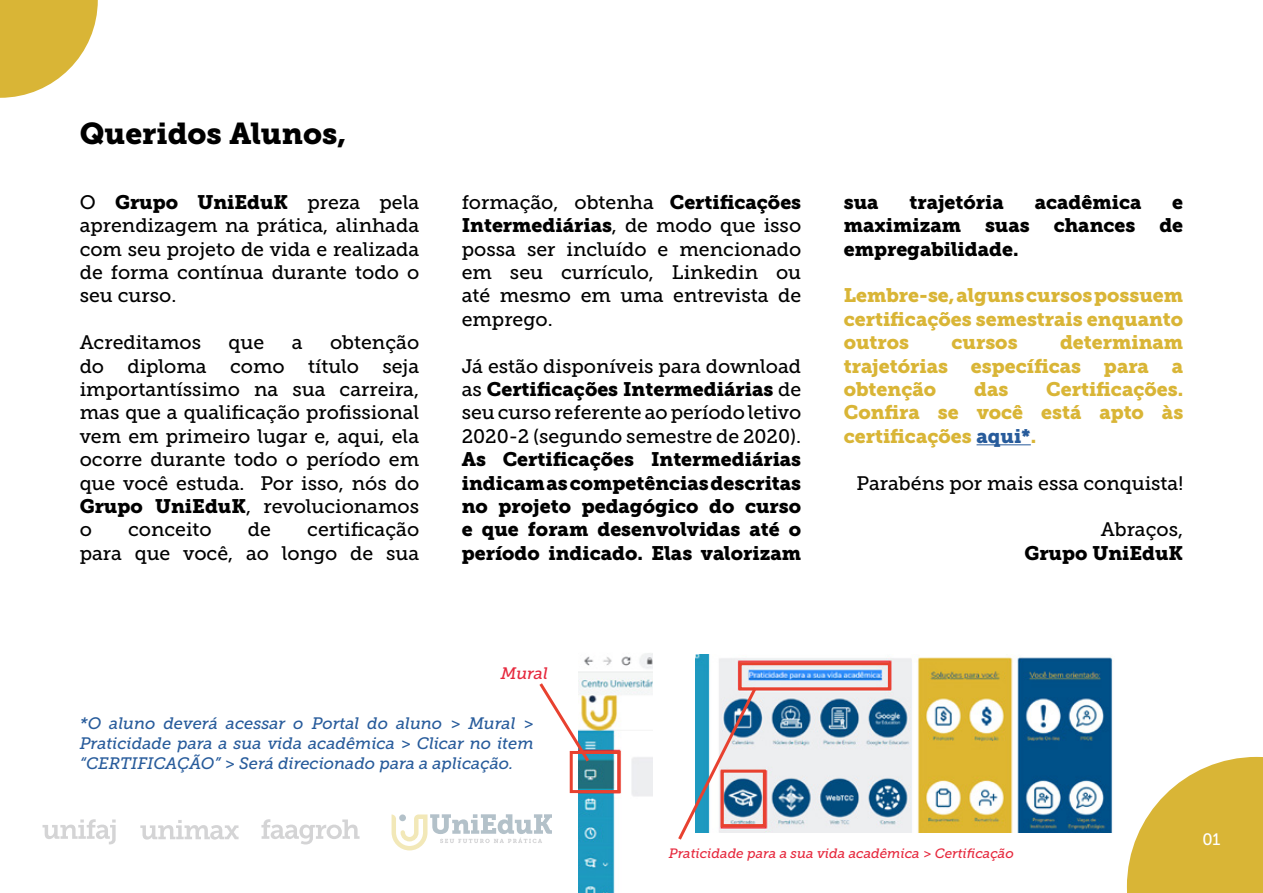
<style>
.page{position:relative;width:1263px;height:893px;background:#fff}
.page>*{position:absolute;margin:0;border:0;box-sizing:border-box;transform-origin:0 0}
.t1{font:30px "Museo Slab 900";color:#000}
.t2{font:19.5px/23.4px "Museo Slab 500";color:#000;text-align:justify}
.t3{font:19.5px/23.4px "Museo Slab 900";color:#000;text-align:justify}
.t4{font:19.5px/23.4px "Museo Slab 900";color:#d9b536;text-align:justify}
.t5{font:italic 16.5px/19.8px "Museo Slab 500";color:#275b9b;text-align:justify}
.t6{font:italic 16.5px "Museo Slab 500";letter-spacing:-.005em;color:#e6273c}
.t7{font:16.5px "Museo Slab 500";color:#fff}
.t8{font:italic 13.5px "Museo Slab 500";color:#e6273c}
.s1{font-family:"Museo Slab 500"}
.s2{font-family:"Museo Slab 900"}
.s3{color:#275b9b}
</style>
<div class="page">
<svg style="left:43px;top:819px;width:73px;height:25px"></svg>
<svg style="left:140px;top:820px;width:99px;height:20px"></svg>
<svg style="left:261px;top:819px;width:99px;height:25px"></svg>
<svg style="left:391px;top:814px;width:161px;height:36px"></svg>
<svg style="left:1127px;top:757px;width:136px;height:136px"></svg>
<svg style="left:0;top:0;width:98px;height:98px"></svg>
<hr style="left:976px;top:444px;width:55px;height:1px;background:#275b9b">
<img style="left:578px;top:653px;width:75px;height:240px">
<img style="left:695px;top:654px;width:418px;height:178px">
<svg style="left:539px;top:680px;width:53px;height:85px"></svg>
<div style="left:570px;top:751px;width:51px;height:42px;border:3px solid #e8412f"></div>
<div style="left:739px;top:662px;width:152px;height:28px;border:3px solid #e8412f"></div>
<div style="left:721px;top:769px;width:45px;height:58px;border:3px solid #e8412f"></div>
<svg style="left:678px;top:684px;width:81px;height:156px"></svg>
<h1 class="t1" style="left:80px;top:117px;width:268px">Queridos Alunos,</h1>
<p class="t3" style="left:80px;top:190px;width:341px"><span class="s1">O</span> Grupo UniEduK <span class="s1">preza pela</span></p>
<p class="t2" style="left:80px;top:214px;width:341px">aprendizagem na prática, alinhada com seu projeto de vida e realizada de forma contínua durante todo o seu curso.</p>
<p class="t2" style="left:80px;top:331px;width:123px">Acreditamos</p>
<p class="t2" style="left:229px;top:331px;width:37px">que</p>
<p class="t2" style="left:292px;top:331px;width:12px">a</p>
<p class="t2" style="left:80px;top:331px;width:341px;text-indent:250px">obtenção do diploma como título seja importantíssimo na sua carreira, mas que a qualificação profissional vem em primeiro lugar e, aqui, ela ocorre durante todo o período em que você estuda. Por isso, nós do <span class="s2">Grupo UniEduK</span>, revolucionamos o</p>
<p class="t2" style="left:80px;top:518px;width:341px;text-align:right">certificação<br>para que você, ao longo de sua</p>
<p class="t2" style="left:128px;top:518px;width:85px">conceito</p>
<p class="t2" style="left:248px;top:518px;width:25px">de</p>
<p class="t2" style="left:462px;top:191px;width:341px">formação, obtenha <span class="s2">Certificações</span></p>
<p class="t3" style="left:462px;top:214px;width:341px">Intermediárias<span class="s1">, de modo que isso</span></p>
<p class="t2" style="left:462px;top:237px;width:341px">possa ser incluído e mencionado em seu currículo, Linkedin ou até mesmo em uma entrevista de emprego.</p>
<p class="t2" style="left:462px;top:354px;width:341px">Já estão disponíveis para download</p>
<p class="t3" style="left:462px;top:378px;width:341px"><span class="s1">as</span> Certificações Intermediárias <span class="s1">de</span></p>
<p class="t2" style="left:462px;top:401px;width:341px">seu curso referente ao período letivo<br>2020-2 (segundo semestre de 2020).</p>
<p class="t3" style="left:462px;top:448px;width:341px">As Certificações Intermediárias indicam as competências descritas no projeto pedagógico do curso e que foram desenvolvidas até o período indicado. Elas valorizam</p>
<p class="t3" style="left:844px;top:190px;width:36px">sua</p>
<p class="t3" style="left:909px;top:190px;width:96px">trajetória</p>
<p class="t3" style="left:1035px;top:190px;width:108px">acadêmica</p>
<p class="t3" style="left:844px;top:190px;width:341px;text-indent:328px">e maximizam suas chances de empregabilidade.</p>
<p class="t4" style="left:844px;top:284px;width:341px">Lembre-se, alguns cursos possuem certificações semestrais enquanto outros</p>
<p class="t4" style="left:844px;top:331px;width:341px;text-indent:216px">determinam trajetórias específicas para a obtenção</p>
<p class="t4" style="left:951px;top:331px;width:68px">cursos</p>
<p class="t4" style="left:844px;top:378px;width:341px;text-indent:202px">Certificações.<br>Confira se você está apto às certificações <span class="s3">aqui*</span>.</p>
<p class="t2" style="left:856px;top:471px;width:328px">Parabéns por mais essa conquista!</p>
<p class="t2" style="left:1101px;top:518px;width:84px">Abraços,</p>
<p class="t3" style="left:1024px;top:541px;width:160px">Grupo UniEduK</p>
<p class="t4" style="left:974px;top:378px;width:36px">das</p>
<p class="t6" style="left:501px;top:664px;width:49px">Mural</p>
<p class="t5" style="left:80px;top:714px;width:455px">*O aluno deverá acessar o Portal do aluno &gt; Mural &gt; Praticidade para a sua vida acadêmica &gt; Clicar no item “CERTIFICAÇÃO” &gt; Será direcionado para a aplicação.</p>
<p class="t8" style="left:669px;top:846px;width:346px">Praticidade para a sua vida acadêmica &gt; Certificação</p>
<p class="t7" style="left:1202px;top:830px;width:20px">01</p>
</div>
